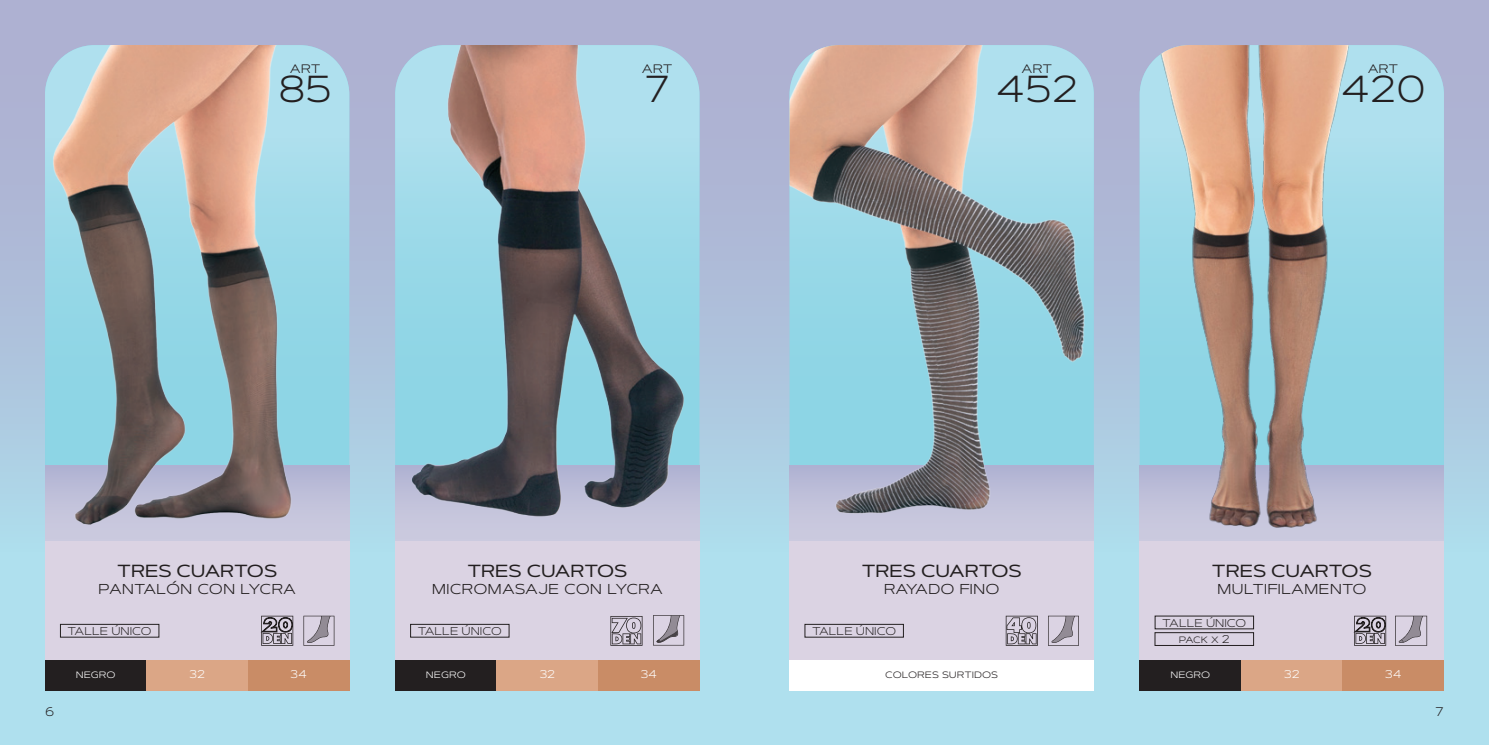
<style>
.page{position:relative;width:1489px;height:745px;background:#fff}
.page>*{position:absolute;margin:0;border:0;box-sizing:border-box;transform-origin:0 0}
.t1{font:300 37.5px "Artegra Sans Extended SC";letter-spacing:-.01em;color:#231f20}
.t2{font:300 17.5px "Artegra Sans Extended SC";color:#231f20}
.t3{font:500 17.5px "Artegra Sans Extended SC";color:#231f20}
.t4{font:300 15px "Artegra Sans Extended SC";letter-spacing:-.005em;color:#231f20}
.t5{font:300 12.5px "Artegra Sans Extended SC";color:#231f20}
.t6{font:300 11.25px/16.6px "Artegra Sans Extended SC";color:#231f20;text-align:center}
.t7{font:300 11.25px "Artegra Sans Extended SC";color:#fff}
</style>
<div class="page">
<div style="left:0;top:0;width:1488px;height:744px;background:linear-gradient(to bottom,#aea9cd,#afe7f1)"></div>
<div style="left:45px;top:540px;width:304px;height:120px;background:#dbd3e3"></div>
<div style="left:395px;top:540px;width:304px;height:120px;background:#dbd3e3"></div>
<div style="left:789px;top:540px;width:304px;height:120px;background:#dbd3e3"></div>
<div style="left:1139px;top:540px;width:304px;height:120px;background:#dbd3e3"></div>
<svg style="left:1139px;top:45px;width:304px;height:420px;background:#9cd8e8"></svg>
<div style="left:1139px;top:465px;width:304px;height:75px;background:linear-gradient(to bottom,#b1b4d3,#cfcde0)"></div>
<div style="left:60px;top:623px;width:99px;height:14px;border:1px solid #231f20"></div>
<div style="left:45px;top:660px;width:101px;height:30px;background:#231f20"></div>
<div style="left:146px;top:660px;width:102px;height:30px;background:#dba686"></div>
<div style="left:248px;top:660px;width:101px;height:30px;background:#c98c66"></div>
<svg style="left:303px;top:615px;width:31px;height:30px"></svg>
<svg style="left:261px;top:615px;width:32px;height:30px"></svg>
<div style="left:410px;top:623px;width:99px;height:14px;border:1px solid #231f20"></div>
<div style="left:395px;top:660px;width:101px;height:30px;background:#231f20"></div>
<div style="left:496px;top:660px;width:102px;height:30px;background:#dba686"></div>
<div style="left:598px;top:660px;width:101px;height:30px;background:#c98c66"></div>
<svg style="left:610px;top:616px;width:32px;height:29px"></svg>
<div style="left:804px;top:623px;width:99px;height:14px;border:1px solid #231f20"></div>
<div style="left:789px;top:660px;width:304px;height:30px;background:#fff"></div>
<svg style="left:1005px;top:615px;width:32px;height:30px"></svg>
<svg style="left:1048px;top:615px;width:30px;height:30px"></svg>
<div style="left:1154px;top:632px;width:99px;height:13px;border:1px solid #231f20"></div>
<div style="left:1139px;top:660px;width:101px;height:30px;background:#231f20"></div>
<div style="left:1240px;top:660px;width:102px;height:30px;background:#dba686"></div>
<div style="left:1342px;top:660px;width:101px;height:30px;background:#c98c66"></div>
<svg style="left:1353px;top:615px;width:32px;height:30px"></svg>
<svg style="left:1395px;top:615px;width:31px;height:30px"></svg>
<img style="left:45px;top:45px;width:304px;height:495px">
<img style="left:395px;top:45px;width:304px;height:495px">
<img style="left:789px;top:45px;width:304px;height:495px">
<img style="left:1150px;top:45px;width:207px;height:488px">
<svg style="left:653px;top:615px;width:31px;height:30px"></svg>
<h3 class="t4" style="left:290px;top:57px;width:32px">art</h3>
<h1 class="t1" style="left:278px;top:64px;width:55px">85</h1>
<h3 class="t4" style="left:642px;top:57px;width:32px">art</h3>
<h1 class="t1" style="left:644px;top:64px;width:28px">7</h1>
<h3 class="t4" style="left:1021px;top:57px;width:32px">art</h3>
<h1 class="t1" style="left:995px;top:64px;width:84px">452</h1>
<h3 class="t4" style="left:1367px;top:57px;width:32px">art</h3>
<h1 class="t1" style="left:1340px;top:64px;width:86px">420</h1>
<h2 class="t3" style="left:117px;top:558px;width:161px">TRES CUARTOS</h2>
<h2 class="t2" style="left:98px;top:575px;width:199px">pantalón con lycra</h2>
<p class="t6" style="left:68px;top:622px;width:86px">TALLE ÚNICO</p>
<p class="t7" style="left:76px;top:666px;width:41px">negro</p>
<p class="t7" style="left:189px;top:666px;width:17px">32</p>
<p class="t7" style="left:290px;top:666px;width:18px">34</p>
<h2 class="t3" style="left:467px;top:558px;width:161px">TRES CUARTOS</h2>
<h2 class="t2" style="left:431px;top:575px;width:233px">micromasaje con lycra</h2>
<p class="t6" style="left:418px;top:622px;width:86px">TALLE ÚNICO</p>
<p class="t7" style="left:426px;top:666px;width:41px">negro</p>
<p class="t7" style="left:539px;top:666px;width:17px">32</p>
<p class="t7" style="left:640px;top:666px;width:18px">34</p>
<h2 class="t3" style="left:861px;top:558px;width:161px">TRES CUARTOS</h2>
<h2 class="t2" style="left:883px;top:575px;width:117px">rayado fino</h2>
<p class="t6" style="left:812px;top:622px;width:86px">TALLE ÚNICO</p>
<p class="t6" style="left:885px;top:665px;width:114px">colores surtidos</p>
<h2 class="t3" style="left:1211px;top:558px;width:161px">TRES CUARTOS</h2>
<h2 class="t2" style="left:1216px;top:575px;width:151px">multifilamento</h2>
<p class="t6" style="left:1162px;top:614px;width:86px">TALLE ÚNICO pack x 2</p>
<p class="t7" style="left:1170px;top:666px;width:41px">negro</p>
<p class="t7" style="left:1283px;top:666px;width:17px">32</p>
<p class="t7" style="left:1384px;top:666px;width:18px">34</p>
<p class="t5" style="left:45px;top:702px;width:11px">6</p>
<p class="t5" style="left:1434px;top:702px;width:10px">7</p>
</div>
